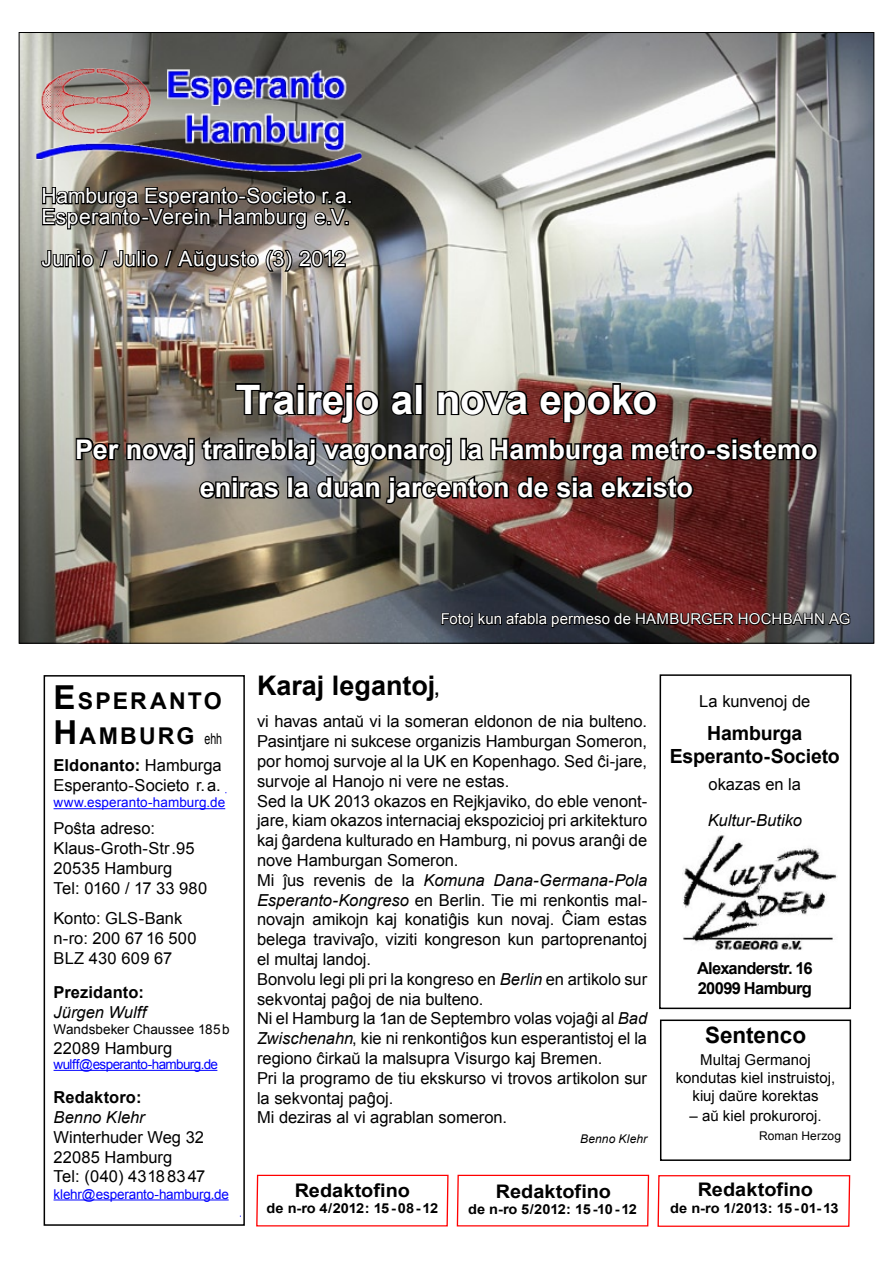
<style>
.page{position:relative;width:893px;height:1263px;background:#fff}
.page>*{position:absolute;margin:0;border:0;box-sizing:border-box;transform-origin:0 0}
.t1{font:700 40.5px "Arial";letter-spacing:-.005em;color:#fff}
.t2{font:700 27px/38.2px "Arial";color:#fff;text-align:center}
.t3{font:700 27px "Arial";color:#000}
.t4{font:700 23.1px/35.1px "Arial";letter-spacing:.095em;color:#000}
.t5{font:700 22.5px "Arial";color:#000}
.t6{font:21px/21px "Arial";color:#fff}
.t7{font:21px "Arial";letter-spacing:.02em;color:#fff}
.t8{font:700 19.5px/23.4px "Arial";letter-spacing:-.01em;color:#000;text-align:center}
.t9{font:700 18.75px "Arial";color:#000;scale:1.06 1}
.t10{font:16.5px/19.8px "Arial";letter-spacing:-.005em;color:#000}
.t11{font:italic 16.5px "Arial";color:#000}
.t12{font:700 16.5px/19.8px "Arial";letter-spacing:-.035em;color:#000}
.t13{font:700 16.5px "Arial";letter-spacing:.005em;color:#000}
.t14{font:15px/18px "Arial";color:#000;text-align:center}
.t15{font:15px "Arial";letter-spacing:.005em;color:#fff}
.t16{font:700 13.8px "Arial";letter-spacing:-.02em;color:#000;scale:1.06 1}
.t17{font:13.5px "Arial";letter-spacing:-.045em;color:#00f}
.t18{font:13.5px "Arial";letter-spacing:-.015em;color:#00f}
.t19{font:13.5px "Arial";letter-spacing:.005em;color:#00f}
.t20{font:13.5px "Arial";letter-spacing:.005em;color:#000}
.t21{font:12px "Arial";letter-spacing:.01em;color:#000}
.t22{font:italic 12px "Arial";letter-spacing:.01em;color:#000}
.s1{font-size:33px}
.s2{font-weight:400;font-size:15px}
.s3{font-weight:700}
.s4{font-size:18px}
.s5{font-style:italic}
</style>
<div class="page">
<img style="left:21px;top:34px;width:851px;height:607px">
<img style="left:34px;top:67px;width:330px;height:105px">
<svg style="left:41px;top:184px;width:311px;height:47px;background:#443e39"></svg>
<svg style="left:40px;top:243px;width:308px;height:31px;background:#6e6861"></svg>
<img style="left:234px;top:381px;width:147px;height:44px">
<svg style="left:388px;top:388px;width:29px;height:30px"></svg>
<div style="left:415px;top:383px;width:8px;height:32px;border:3px solid #000"></div>
<svg style="left:436px;top:381px;width:223px;height:43px;background:#6d534e"></svg>
<img style="left:74px;top:435px;width:746px;height:71px">
<svg style="left:440px;top:606px;width:411px;height:23px;background:#302225"></svg>
<hr style="left:54px;top:808px;width:171px;height:1px;background:#00f">
<hr style="left:54px;top:1070px;width:163px;height:1px;background:#00f">
<hr style="left:54px;top:1199px;width:175px;height:1px;background:#00f">
<div style="left:44px;top:675px;width:201px;height:551px;border:2px solid #000"></div>
<svg style="left:659px;top:674px;width:193px;height:336px"></svg>
<img style="left:682px;top:830px;width:156px;height:124px">
<svg style="left:256px;top:1174px;width:193px;height:53px"></svg>
<svg style="left:657px;top:1175px;width:194px;height:52px"></svg>
<svg style="left:456px;top:1174px;width:194px;height:53px"></svg>
<div style="left:660px;top:1019px;width:191px;height:142px;border:2px solid #000"></div>
<p class="t6" style="left:41px;top:186px;width:313px">Hamburga Esperanto-Societo r. a.<br>Esperanto-Verein Hamburg e.V.</p>
<p class="t7" style="left:41px;top:245px;width:306px">Junio / Julio / Aŭgusto (3) 2012</p>
<h1 class="t1" style="left:236px;top:373px;width:423px">Trairejo al nova epoko</h1>
<h2 class="t2" style="left:75px;top:431px;width:744px">Per novaj traireblaj vagonaroj la Hamburga metro-sistemo eniras la duan jarcenton de sia ekzisto</h2>
<h3 class="t4" style="left:54px;top:684px;width:170px"><span class="s1">E</span>SPERANTO<br><span class="s1">H</span>AMBURG <span class="s2">ehh</span></h3>
<p class="t10" style="left:54px;top:756px;width:170px"><span class="s3">Eldonanto:</span> Hamburga<br>Esperanto-Societo r. a.</p>
<p class="t19" style="left:54px;top:794px;width:173px">www.esperanto-hamburg.de</p>
<p class="t10" style="left:54px;top:819px;width:155px">Poŝta adreso:<br>Klaus-Groth-Str .95<br>20535 Hamburg<br>Tel: 0160 / 17 33 980</p>
<p class="t10" style="left:54px;top:909px;width:144px">Konto: GLS-Bank n-ro: 200 67 16 500<br>BLZ 430 609 67</p>
<p class="t13" style="left:54px;top:981px;width:92px">Prezidanto:</p>
<p class="t11" style="left:54px;top:1001px;width:94px">Jürgen Wulff</p>
<p class="t20" style="left:54px;top:1020px;width:178px">Wandsbeker Chaussee 185 b</p>
<p class="t10" style="left:54px;top:1038px;width:120px">22089 Hamburg</p>
<p class="t17" style="left:54px;top:1055px;width:166px">wulff@esperanto-hamburg.de</p>
<p class="t13" style="left:54px;top:1086px;width:89px">Redaktoro:</p>
<p class="t11" style="left:54px;top:1106px;width:93px">Benno Klehr</p>
<p class="t10" style="left:54px;top:1127px;width:153px">Winterhuder Weg 32<br>22085 Hamburg<br>Tel: (040) 43 18 83 47</p>
<p class="t18" style="left:54px;top:1185px;width:177px">klehr@esperanto-hamburg.de</p>
<p class="t15" style="left:441px;top:609px;width:411px">Fotoj kun afabla permeso de HAMBURGER HOCHBAHN AG</p>
<h2 class="t3" style="left:257px;top:667px;width:184px">Karaj legantoj<span class="s4">,</span></h2>
<p class="t10" style="left:257px;top:712px;width:392px">vi havas antaŭ vi la someran eldonon de nia bulteno.<br>Pasintjare ni sukcese organizis Hamburgan Someron, por homoj survoje al la UK en Kopenhago. Sed ĉi-jare, survoje al Hanojo ni vere ne estas.<br>Sed la UK 2013 okazos en Rejkjaviko, do eble venont&shy;jare, kiam okazos internaciaj ekspozicioj pri arkitekturo kaj ĝardena kulturado en Hamburg, ni povus aranĝi de nove Hamburgan Someron.<br>Mi ĵus revenis de la <span class="s5">Komuna Dana-Germana-Pola Esperanto-Kongreso</span> en Berlin. Tie mi renkontis mal&shy;novajn amikojn kaj konatiĝis kun novaj. Ĉiam estas belega travivaĵo, viziti kongreson kun partoprenantoj el multaj landoj.<br>Bonvolu legi pli pri la kongreso en <span class="s5">Berlin</span> en artikolo sur sekvontaj paĝoj de nia bulteno.<br>Ni el Hamburg la 1an de Septembro volas vojaĝi al <span class="s5">Bad Zwischenahn</span>, kie ni renkontiĝos kun esperantistoj el la regiono ĉirkaŭ la malsupra Visurgo kaj Bremen.<br>Pri la programo de tiu ekskurso vi trovos artikolon sur la sekvontaj paĝoj.<br>Mi deziras al vi agrablan someron.</p>
<p class="t9" style="left:295px;top:1178px;width:110px">Redaktofino</p>
<p class="t16" style="left:267px;top:1199px;width:163px">de n-ro 4/2012: 15 - 08 - 12</p>
<p class="t22" style="left:580px;top:1131px;width:69px">Benno Klehr</p>
<p class="t9" style="left:496px;top:1179px;width:110px">Redaktofino</p>
<p class="t16" style="left:468px;top:1200px;width:161px">de n-ro 5/2012: 15 -10 - 12</p>
<p class="t10" style="left:699px;top:692px;width:112px">La kunvenoj de</p>
<p class="t8" style="left:670px;top:722px;width:172px">Hamburga<br>Esperanto-Societo</p>
<p class="t10" style="left:709px;top:774px;width:94px">okazas en la</p>
<p class="t11" style="left:708px;top:809px;width:96px">Kultur-Butiko</p>
<p class="t12" style="left:697px;top:959px;width:117px">Alexanderstr. 16<br>20099 Hamburg</p>
<h3 class="t5" style="left:705px;top:1021px;width:103px">Sentenco</h3>
<p class="t14" style="left:676px;top:1051px;width:161px">Multaj Germanoj kondutas kiel instruistoj, kiuj daŭre korektas</p>
<p class="t14" style="left:689px;top:1107px;width:134px">– aŭ kiel prokuroroj.</p>
<p class="t21" style="left:759px;top:1128px;width:84px">Roman Herzog</p>
<p class="t9" style="left:698px;top:1177px;width:110px">Redaktofino</p>
<p class="t16" style="left:670px;top:1199px;width:161px">de n-ro 1/2013: 15 - 01- 13</p>
</div>
